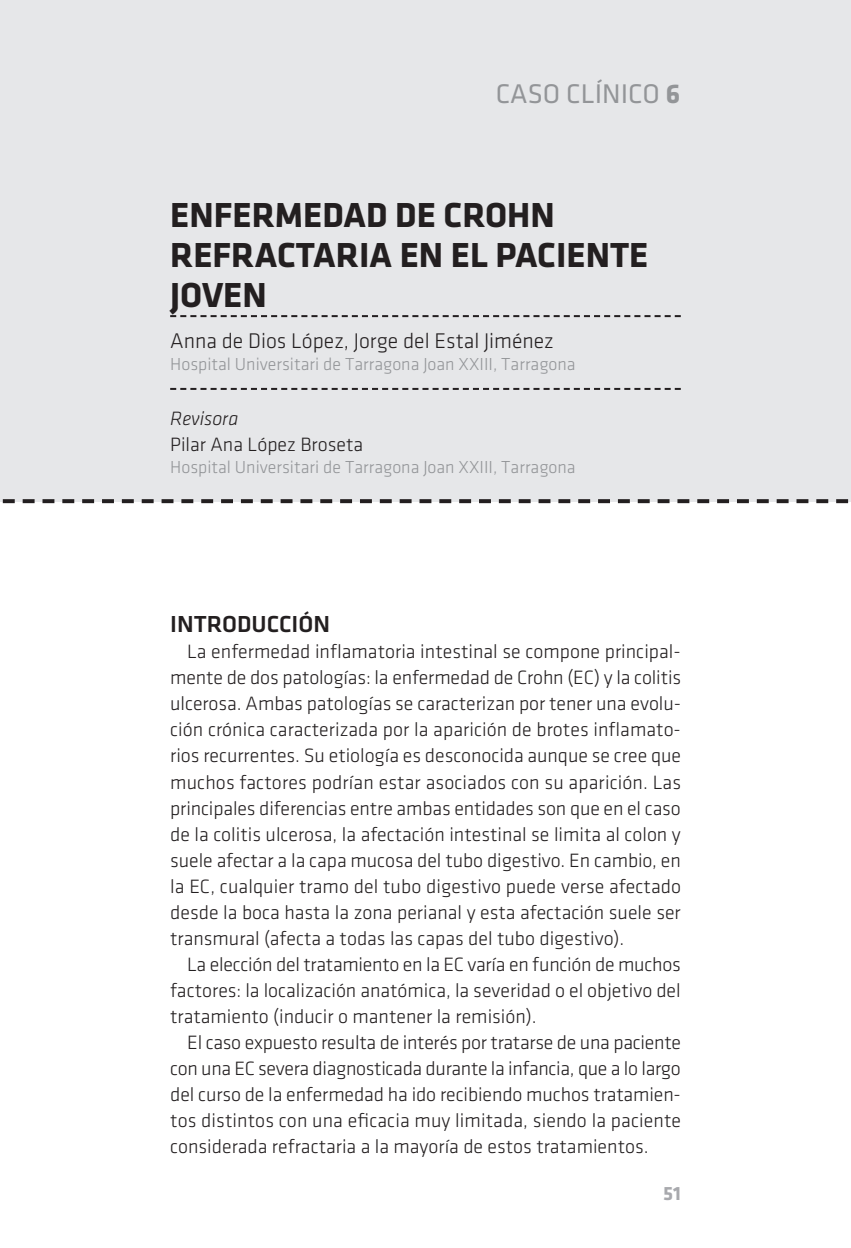
<style>
.page{position:relative;width:851px;height:1248px;background:#fff}
.page>*{position:absolute;margin:0;border:0;box-sizing:border-box;transform-origin:0 0}
.t1{font:700 36px/40px "Klavika";color:#231f20}
.t2{font:28px "Klavika";color:#939598}
.t3{font:500 24px "Klavika";color:#231f20}
.t4{font:300 22px "Klavika";color:#231f20}
.t5{font:300 20px/26px "Klavika";color:#231f20;text-align:justify}
.t6{font:italic 300 20px "Klavika";color:#231f20}
.t7{font:700 20px "Klavika";color:#a8a9ad}
.t8{font:300 18px "Klavika";color:#939598}
.s1{font-weight:700}
</style>
<div class="page">
<div style="left:0;top:0;width:850px;height:501px;background:#e6e7e9"></div>
<svg style="left:170px;top:315px;width:510px;height:2px"></svg>
<svg style="left:170px;top:388px;width:510px;height:2px"></svg>
<svg style="left:0;top:499px;width:850px;height:4px"></svg>
<h2 class="t2" style="left:495px;top:79px;width:186px">CASO CLÍNICO <span class="s1">6</span></h2>
<h1 class="t1" style="left:170px;top:195px;width:479px">ENFERMEDAD DE CROHN<br>REFRACTARIA EN EL PACIENTE<br>JOVEN</h1>
<p class="t4" style="left:170px;top:328px;width:385px">Anna de Dios López, Jorge del Estal Jiménez</p>
<p class="t8" style="left:170px;top:354px;width:407px">Hospital Universitari de Tarragona Joan XXIII, Tarragona</p>
<p class="t6" style="left:170px;top:407px;width:70px">Revisora</p>
<p class="t5" style="left:170px;top:431px;width:194px">Pilar Ana López Broseta</p>
<p class="t8" style="left:170px;top:457px;width:407px">Hospital Universitari de Tarragona Joan XXIII, Tarragona</p>
<p class="t3" style="left:170px;top:611px;width:161px">INTRODUCCIÓN</p>
<p class="t5" style="left:170px;top:639px;width:512px;text-indent:17px">La enfermedad inflamatoria intestinal se compone principal&shy;mente de dos patologías: la enfermedad de Crohn (EC) y la colitis ulcerosa. Ambas patologías se caracterizan por tener una evolu&shy;ción crónica caracterizada por la aparición de brotes inflamato&shy;rios recurrentes. Su etiología es desconocida aunque se cree que muchos factores podrían estar asociados con su aparición. Las principales diferencias entre ambas entidades son que en el caso de la colitis ulcerosa, la afectación intestinal se limita al colon y suele afectar a la capa mucosa del tubo digestivo. En cambio, en la EC, cualquier tramo del tubo digestivo puede verse afectado desde la boca hasta la zona perianal y esta afectación suele ser transmural (afecta a todas las capas del tubo digestivo).</p>
<p class="t5" style="left:170px;top:951px;width:512px;text-indent:17px">La elección del tratamiento en la EC varía en función de muchos factores: la localización anatómica, la severidad o el objetivo del tratamiento (inducir o mantener la remisión).</p>
<p class="t5" style="left:170px;top:1029px;width:512px;text-indent:17px">El caso expuesto resulta de interés por tratarse de una paciente con una EC severa diagnosticada durante la infancia, que a lo largo del curso de la enfermedad ha ido recibiendo muchos tratamien&shy;tos distintos con una eficacia muy limitada, siendo la paciente considerada refractaria a la mayoría de estos tratamientos.</p>
<p class="t7" style="left:663px;top:1182px;width:19px">51</p>
</div>
